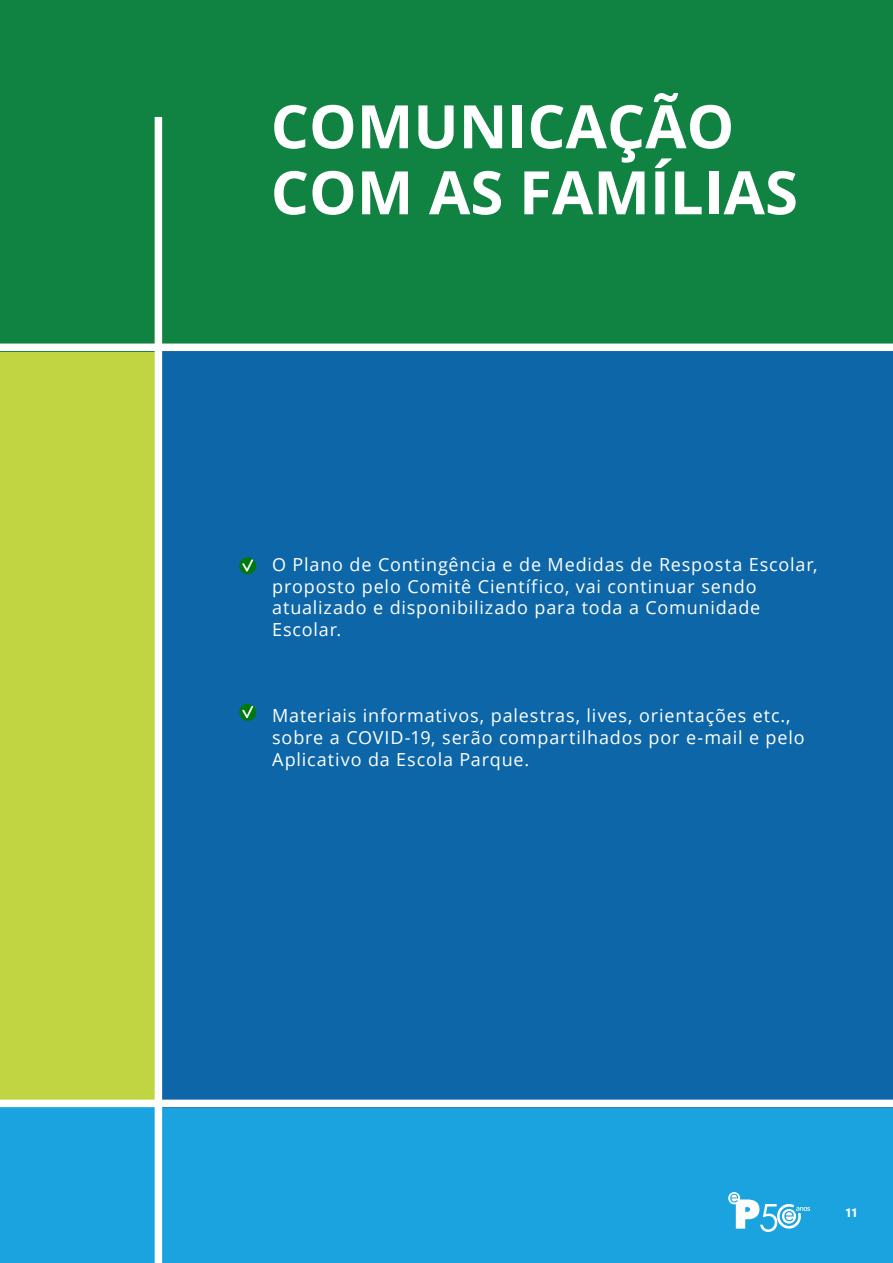
<style>
.page{position:relative;width:893px;height:1263px;background:#fff}
.page>*{position:absolute;margin:0;border:0;box-sizing:border-box;transform-origin:0 0}
.t1{font:700 60px/66px "Open Sans";color:#fff}
.t2{font:18px/21.6px "Open Sans";letter-spacing:.045em;color:#fff}
.t3{font:700 12px "Azo Sans";color:#fff}
</style>
<div class="page">
<div style="left:0;top:338px;width:158px;height:881px;background:#c0d541"></div>
<div style="left:0;top:0;width:893px;height:351px;background:#108242"></div>
<div style="left:0;top:1107px;width:893px;height:156px;background:#1aa3de"></div>
<div style="left:158px;top:351px;width:735px;height:756px;background:#0d66a8"></div>
<div style="left:155px;top:117px;width:7px;height:1146px;background:#fff"></div>
<div style="left:0;top:344px;width:893px;height:7px;background:#fff"></div>
<div style="left:0;top:1100px;width:893px;height:7px;background:#fff"></div>
<svg style="left:239px;top:557px;width:17px;height:17px"></svg>
<svg style="left:242px;top:559px;width:11px;height:12px"></svg>
<div style="left:239px;top:704px;width:17px;height:17px;background:#00790c;border-radius:9px"></div>
<svg style="left:242px;top:706px;width:11px;height:12px"></svg>
<svg style="left:728px;top:1192px;width:82px;height:40px"></svg>
<h1 class="t1" style="left:271px;top:92px;width:529px">COMUNICAÇÃO<br>COM AS FAMÍLIAS</h1>
<p class="t2" style="left:272px;top:553px;width:547px">O Plano de Contingência e de Medidas de Resposta Escolar, proposto pelo Comitê Científico, vai continuar sendo atualizado e disponibilizado para toda a Comunidade Escolar.</p>
<p class="t2" style="left:272px;top:704px;width:534px">Materiais informativos, palestras, lives, orientações etc., sobre a COVID-19, serão compartilhados por e-mail e pelo<br>Aplicativo da Escola Parque.</p>
<p class="t3" style="left:845px;top:1204px;width:14px">11</p>
</div>
